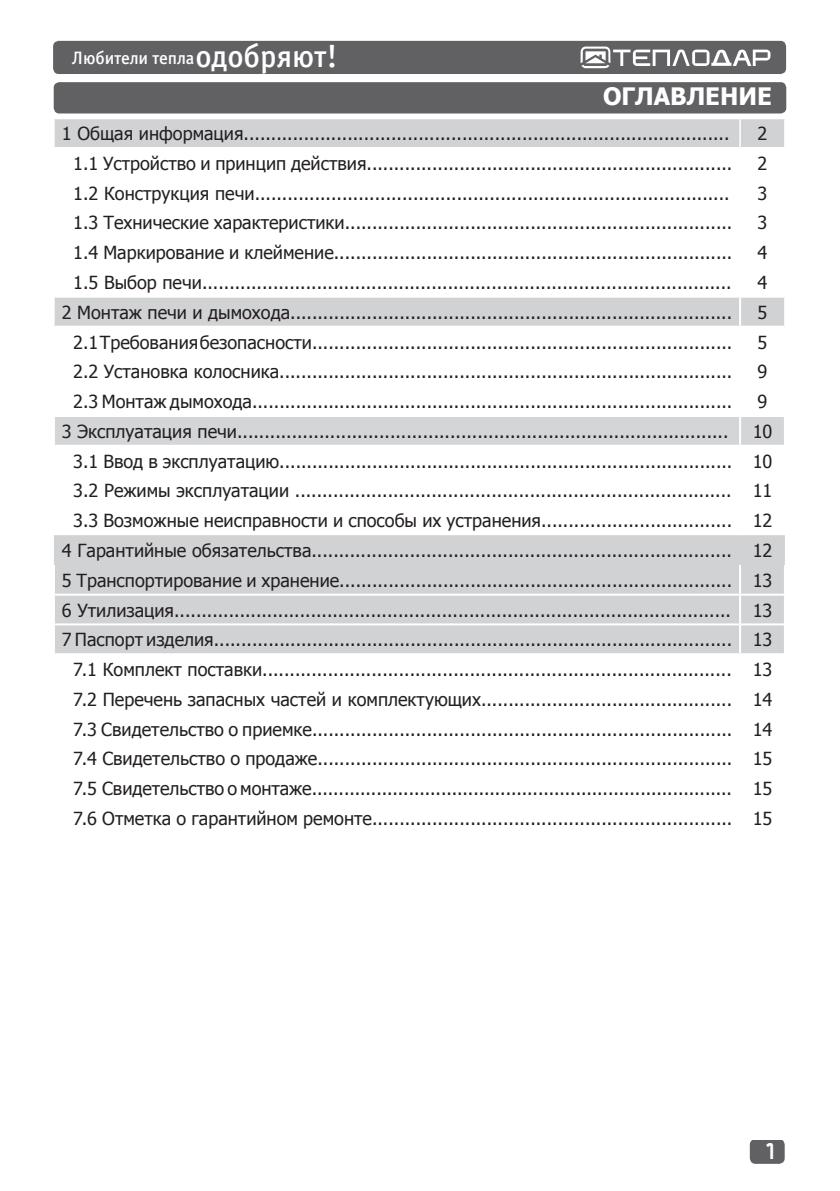
<style>
.page{position:relative;width:840px;height:1191px;background:#fff}
.page>*{position:absolute;margin:0;border:0;box-sizing:border-box;transform-origin:0 0}
.t1{font:700 24px "Tahoma";color:#fff}
.t2{font:18px/29.8px "Tahoma";color:#231f20;text-align:right}
.t3{font:18px "Officina Sans Medium C";letter-spacing:-.005em;color:#fff}
.t4{font:16px "teplodar";color:#fff}
.s1{font-size:32px}
</style>
<div class="page">
<div style="left:749px;top:1139px;width:35px;height:24px;background:#616164;border-radius:6px"></div>
<div style="left:53px;top:41px;width:732px;height:33px;background:#616164;border-radius:6px"></div>
<svg style="left:580px;top:46px;width:190px;height:22px"></svg>
<div style="left:54px;top:82px;width:731px;height:31px;background:#616164;border-radius:6px"></div>
<svg style="left:54px;top:119px;width:730px;height:534px"></svg>
<div style="left:55px;top:417px;width:728px;height:28px;background:#d4d5d7"></div>
<svg style="left:55px;top:447px;width:728px;height:88px"></svg>
<hr style="left:55px;top:177px;width:683px;height:2px;background:#fff">
<hr style="left:740px;top:177px;width:43px;height:2px;background:#fff">
<hr style="left:55px;top:207px;width:683px;height:2px;background:#fff">
<hr style="left:740px;top:207px;width:43px;height:2px;background:#fff">
<hr style="left:55px;top:236px;width:683px;height:2px;background:#fff">
<hr style="left:740px;top:236px;width:43px;height:2px;background:#fff">
<hr style="left:55px;top:266px;width:683px;height:2px;background:#fff">
<hr style="left:740px;top:266px;width:43px;height:2px;background:#fff">
<hr style="left:53px;top:593px;width:685px;height:2px;background:#fff">
<hr style="left:740px;top:593px;width:45px;height:2px;background:#fff">
<hr style="left:53px;top:623px;width:685px;height:2px;background:#fff">
<hr style="left:740px;top:623px;width:45px;height:2px;background:#fff">
<hr style="left:53px;top:149px;width:2px;height:29px;background:#fff">
<hr style="left:738px;top:149px;width:2px;height:29px;background:#fff">
<hr style="left:783px;top:149px;width:2px;height:29px;background:#fff">
<hr style="left:53px;top:178px;width:2px;height:30px;background:#fff">
<hr style="left:738px;top:178px;width:2px;height:30px;background:#fff">
<hr style="left:783px;top:178px;width:2px;height:30px;background:#fff">
<hr style="left:53px;top:208px;width:2px;height:29px;background:#fff">
<hr style="left:738px;top:208px;width:2px;height:29px;background:#fff">
<hr style="left:783px;top:208px;width:2px;height:29px;background:#fff">
<hr style="left:53px;top:237px;width:2px;height:30px;background:#fff">
<hr style="left:738px;top:237px;width:2px;height:30px;background:#fff">
<hr style="left:783px;top:237px;width:2px;height:30px;background:#fff">
<hr style="left:53px;top:267px;width:2px;height:29px;background:#fff">
<hr style="left:738px;top:267px;width:2px;height:29px;background:#fff">
<hr style="left:783px;top:267px;width:2px;height:29px;background:#fff">
<hr style="left:53px;top:328px;width:2px;height:28px;background:#fff">
<hr style="left:738px;top:328px;width:2px;height:27px;background:#fff">
<hr style="left:783px;top:328px;width:2px;height:28px;background:#fff">
<hr style="left:53px;top:356px;width:2px;height:30px;background:#fff">
<hr style="left:738px;top:357px;width:2px;height:28px;background:#fff">
<hr style="left:783px;top:356px;width:2px;height:30px;background:#fff">
<hr style="left:53px;top:386px;width:2px;height:29px;background:#fff">
<hr style="left:738px;top:387px;width:2px;height:28px;background:#fff">
<hr style="left:783px;top:386px;width:2px;height:29px;background:#fff">
<hr style="left:738px;top:417px;width:2px;height:28px;background:#fff">
<hr style="left:738px;top:476px;width:2px;height:28px;background:#fff">
<hr style="left:738px;top:506px;width:2px;height:29px;background:#fff">
<hr style="left:738px;top:565px;width:2px;height:29px;background:#fff">
<hr style="left:738px;top:594px;width:2px;height:30px;background:#fff">
<hr style="left:738px;top:624px;width:2px;height:29px;background:#fff">
<hr style="left:53px;top:147px;width:686px;height:2px;background:#fff">
<hr style="left:739px;top:147px;width:46px;height:2px;background:#fff">
<hr style="left:738px;top:298px;width:2px;height:28px;background:#fff">
<hr style="left:53px;top:296px;width:686px;height:2px;background:#fff">
<hr style="left:53px;top:298px;width:2px;height:28px;background:#fff">
<hr style="left:739px;top:296px;width:46px;height:2px;background:#fff">
<hr style="left:783px;top:298px;width:2px;height:28px;background:#fff">
<hr style="left:53px;top:326px;width:686px;height:2px;background:#fff">
<hr style="left:739px;top:326px;width:46px;height:2px;background:#fff">
<hr style="left:53px;top:476px;width:2px;height:28px;background:#fff">
<hr style="left:783px;top:476px;width:2px;height:28px;background:#fff">
<hr style="left:53px;top:506px;width:2px;height:29px;background:#fff">
<hr style="left:783px;top:506px;width:2px;height:29px;background:#fff">
<hr style="left:53px;top:565px;width:2px;height:28px;background:#fff">
<hr style="left:783px;top:565px;width:2px;height:28px;background:#fff">
<hr style="left:53px;top:595px;width:2px;height:28px;background:#fff">
<hr style="left:783px;top:595px;width:2px;height:28px;background:#fff">
<hr style="left:53px;top:625px;width:2px;height:28px;background:#fff">
<hr style="left:783px;top:625px;width:2px;height:28px;background:#fff">
<hr style="left:55px;top:355px;width:684px;height:2px;background:#fff">
<hr style="left:739px;top:355px;width:44px;height:2px;background:#fff">
<hr style="left:55px;top:385px;width:684px;height:2px;background:#fff">
<hr style="left:739px;top:385px;width:44px;height:2px;background:#fff">
<hr style="left:53px;top:415px;width:686px;height:2px;background:#fff">
<hr style="left:53px;top:417px;width:2px;height:28px;background:#fff">
<hr style="left:739px;top:415px;width:46px;height:2px;background:#fff">
<hr style="left:783px;top:417px;width:2px;height:28px;background:#fff">
<hr style="left:53px;top:119px;width:2px;height:28px;background:#fff">
<svg style="left:739px;top:119px;width:1px;height:28px"></svg>
<hr style="left:783px;top:119px;width:2px;height:28px;background:#fff">
<hr style="left:53px;top:504px;width:686px;height:2px;background:#fff">
<hr style="left:739px;top:504px;width:46px;height:2px;background:#fff">
<hr style="left:53px;top:445px;width:686px;height:2px;background:#fff">
<hr style="left:53px;top:447px;width:2px;height:27px;background:#fff">
<hr style="left:739px;top:445px;width:46px;height:2px;background:#fff">
<hr style="left:738px;top:447px;width:2px;height:27px;background:#fff">
<hr style="left:783px;top:447px;width:2px;height:27px;background:#fff">
<hr style="left:53px;top:474px;width:686px;height:2px;background:#fff">
<hr style="left:739px;top:474px;width:46px;height:2px;background:#fff">
<p class="t3" style="left:72px;top:48px;width:267px">Любители тепла<span class="s1">одобряют!</span></p>
<h1 class="t1" style="left:602px;top:79px;width:170px">ОГЛАВЛЕНИЕ</h1>
<p class="t2" style="left:62px;top:118px;width:668px">1 Общая информация.........................................................................................</p>
<p class="t2" style="left:757px;top:118px;width:11px">2</p>
<p class="t2" style="left:73px;top:147px;width:660px">1.1 Устройство и принцип действия...................................................................</p>
<p class="t2" style="left:757px;top:147px;width:11px">2</p>
<p class="t2" style="left:73px;top:177px;width:657px">1.2 Конструкция печи.......................................................................................</p>
<p class="t2" style="left:757px;top:177px;width:11px">3</p>
<p class="t2" style="left:73px;top:207px;width:660px">1.3 Технические характеристики.......................................................................</p>
<p class="t2" style="left:757px;top:207px;width:11px">3</p>
<p class="t2" style="left:73px;top:237px;width:660px">1.4 Маркирование и клеймение.........................................................................</p>
<p class="t2" style="left:757px;top:237px;width:11px">4</p>
<p class="t2" style="left:73px;top:267px;width:659px">1.5 Выбор печи.................................................................................................</p>
<p class="t2" style="left:757px;top:267px;width:11px">4</p>
<p class="t2" style="left:62px;top:296px;width:671px">2 Монтаж печи и дымохода.................................................................................</p>
<p class="t2" style="left:757px;top:296px;width:11px">5</p>
<p class="t2" style="left:73px;top:326px;width:660px">2.1 Требования безопасности.............................................................................</p>
<p class="t2" style="left:757px;top:326px;width:11px">5</p>
<p class="t2" style="left:73px;top:356px;width:660px">2.2 Установка колосника...................................................................................</p>
<p class="t2" style="left:757px;top:356px;width:11px">9</p>
<p class="t2" style="left:73px;top:386px;width:660px">2.3 Монтаж дымохода........................................................................................</p>
<p class="t2" style="left:757px;top:386px;width:11px">9</p>
<p class="t2" style="left:62px;top:415px;width:667px">3 Эксплуатация печи..........................................................................................</p>
<p class="t2" style="left:62px;top:415px;width:711px">10<br>3.1 Ввод в эксплуатацию................................................................................... 10<br>3.2 Режимы эксплуатации ................................................................................ 11<br>3.3 Возможные неисправности и способы их устранения................................... 12<br>4 Гарантийные обязательства............................................................................. 12<br>5 Транспортирование и хранение........................................................................ 13<br>6 Утилизация...................................................................................................... 13<br>7 Паспорт изделия............................................................................................... 13<br>7.1 Комплект поставки...................................................................................... 13<br>7.2 Перечень запасных частей и комплектующих.............................................. 14<br>7.3 Свидетельство о приемке............................................................................. 14<br>7.4 Свидетельство о продаже............................................................................ 15<br>7.5 Свидетельство о монтаже.............................................................................. 15<br>7.6 Отметка о гарантийном ремонте.................................................................. 15</p>
<p class="t4" style="left:762px;top:1144px;width:13px">1</p>
</div>
